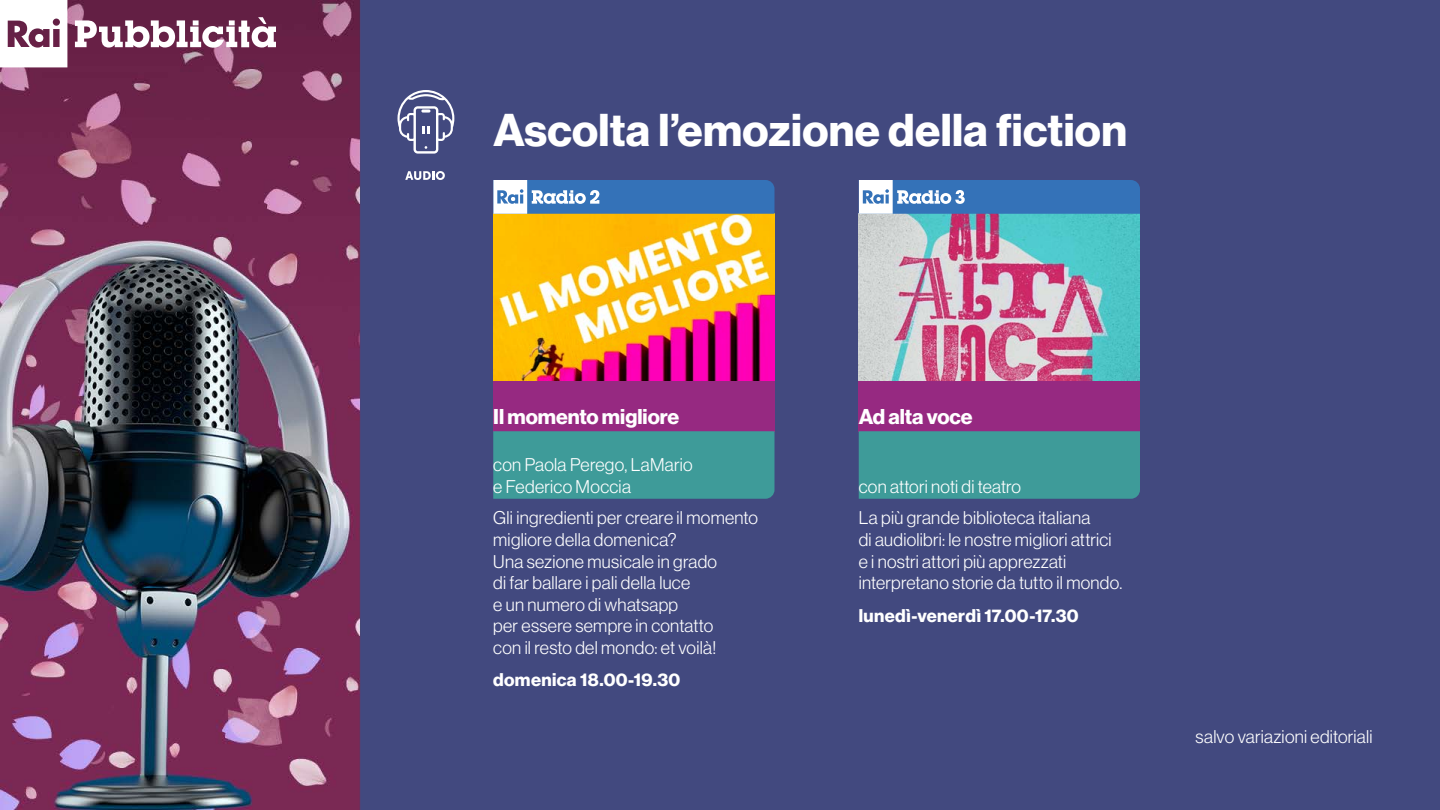
<style>
.page{position:relative;width:1440px;height:810px;background:#fff}
.page>*{position:absolute;margin:0;border:0;box-sizing:border-box;transform-origin:0 0}
.t1{font:45px "N Haas Grotesk DS Pro 75 Bd";letter-spacing:.005em;color:#fff}
.t2{font:21px "N Haas Grotesk DS Pro 75 Bd";color:#fff}
.t3{font:18px/21.6px "N Haas Grotesk DS Pro 45 Lt";letter-spacing:.015em;color:#fff}
.t4{font:18px "N Haas Grotesk DS Pro 75 Bd";letter-spacing:.02em;color:#fff}
</style>
<div class="page">
<img style="left:0;top:0;width:1440px;height:810px">
<svg style="left:0;top:0;width:67px;height:67px"></svg>
<div style="left:35px;top:34px;width:8px;height:8px;background:#fff;border-radius:50%"></div>
<svg style="left:75px;top:17px;width:201px;height:31px"></svg>
<img style="left:493px;top:214px;width:282px;height:167px">
<svg style="left:405px;top:171px;width:40px;height:9px"></svg>
<svg style="left:397px;top:90px;width:57px;height:64px"></svg>
<div style="left:493px;top:381px;width:282px;height:51px;background:#962981"></div>
<div style="left:493px;top:431px;width:282px;height:68px;background:#3e9b99"></div>
<img style="left:859px;top:214px;width:281px;height:167px">
<div style="left:859px;top:381px;width:281px;height:51px;background:#962981"></div>
<div style="left:859px;top:431px;width:281px;height:68px;background:#3e9b99"></div>
<svg style="left:859px;top:180px;width:281px;height:34px;background:#5287c2"></svg>
<svg style="left:493px;top:180px;width:282px;height:34px;background:#5387c1"></svg>
<h1 class="t1" style="left:493px;top:104px;width:635px">Ascolta l’emozione della fiction</h1>
<p class="t2" style="left:493px;top:404px;width:188px">Il momento migliore</p>
<p class="t3" style="left:493px;top:454px;width:201px">con Paola Perego, LaMario e Federico Moccia</p>
<p class="t3" style="left:493px;top:507px;width:266px">Gli ingredienti per creare il momento migliore della domenica?<br>Una sezione musicale in grado<br>di far ballare i pali della luce<br>e un numero di whatsapp<br>per essere sempre in contatto<br>con il resto del mondo: et voilà!</p>
<p class="t4" style="left:493px;top:670px;width:189px">domenica 18.00-19.30</p>
<p class="t2" style="left:859px;top:404px;width:115px">Ad alta voce</p>
<p class="t3" style="left:859px;top:471px;width:233px;line-height:31.6px">con attori noti di teatro<br>La più grande biblioteca italiana</p>
<p class="t3" style="left:859px;top:529px;width:265px">di audiolibri: le nostre migliori attrici e i nostri attori più apprezzati interpretano storie da tutto il mondo.</p>
<p class="t4" style="left:859px;top:605px;width:221px">lunedì-venerdì 17.00-17.30</p>
<p class="t3" style="left:1196px;top:725px;width:178px">salvo variazioni editoriali</p>
</div>
